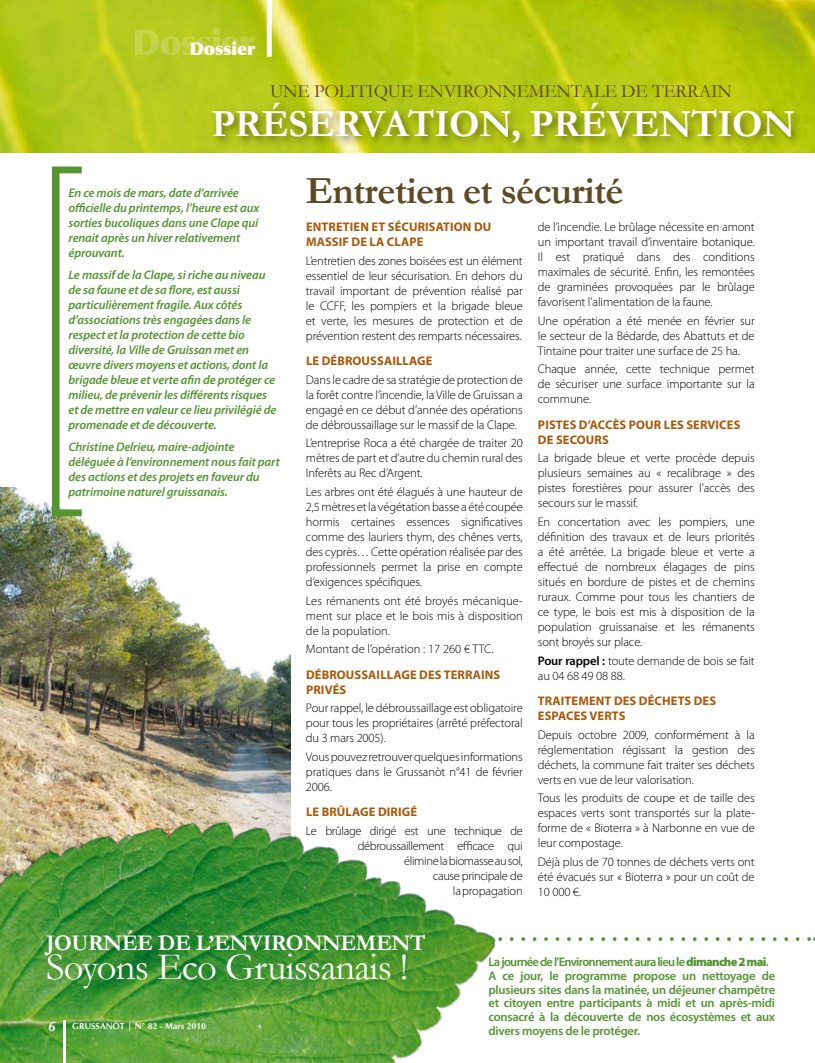
<style>
.page{position:relative;width:815px;height:1063px;background:#fff}
.page>*{position:absolute;margin:0;border:0;box-sizing:border-box;transform-origin:0 0}
.t1{font:38.75px "Garamond";letter-spacing:-.02em;color:#fff}
.t2{font:700 38.75px "Garamond";color:#5e4a25}
.t3{font:700 38.62px "Garamond";letter-spacing:-.01em;color:#fff}
.t4{font:900 35px "Optima";letter-spacing:-.05em;color:#fff}
.t5{font:700 22.5px "Garamond";letter-spacing:-.02em;color:#fff}
.t6{font:18.75px "Garamond";letter-spacing:-.01em;color:#5e4a25}
.t7{font:900 17.5px "Optima";letter-spacing:-.01em;color:#fff}
.t8{font:300 12.5px/15px "Myriad Pro";letter-spacing:-.01em;color:#000;text-align:justify}
.t9{font:italic 600 12.5px/15px "Myriad Pro";letter-spacing:-.01em;color:#559534}
.t10{font:600 12.5px/13.8px "Myriad Pro";letter-spacing:-.02em;color:#559534}
.t11{font:700 12.5px "Myriad Pro";letter-spacing:.01em;color:#a9590b}
.t12{font:300 12.5px/15px "Myriad Pro";letter-spacing:-.03em;color:#000;text-align:right}
.t13{font:700 8.75px "Optima";color:#fff}
.s1{font-weight:600}
.s2{font-weight:900}
</style>
<div class="page">
<img style="left:0;top:487px;width:291px;height:270px">
<img style="left:0;top:757px;width:496px;height:306px">
<svg style="left:317px;top:937px;width:498px;height:4px"></svg>
<img style="left:0;top:0;width:815px;height:153px">
<hr style="left:63px;top:1020px;width:2px;height:43px;background:#fff">
<div style="left:208px;top:98px;width:607px;height:57px;background:#000;opacity:.47"></div>
<svg style="left:52px;top:167px;width:30px;height:349px"></svg>
<div style="left:267px;top:0;width:5px;height:57px;background:#fff"></div>
<h3 class="t4" style="left:133px;top:22px;width:124px">Dossier</h3>
<h3 class="t7" style="left:190px;top:39px;width:67px">Dossier</h3>
<h3 class="t6" style="left:270px;top:80px;width:463px">UNE POLITIQUE ENVIRONNEMENTALE DE TERRAIN</h3>
<h2 class="t3" style="left:212px;top:101px;width:585px">PRÉSERVATION, PRÉVENTION</h2>
<h1 class="t2" style="left:306px;top:167px;width:319px">ENTRETIEN ET SÉCURITÉ</h1>
<p class="t11" style="left:306px;top:219px;width:15px">ENTRET</p>
<p class="t11" style="left:350px;top:219px;width:61px">IEN ET SÉCUR</p>
<p class="t11" style="left:425px;top:219px;width:58px">ISATION DU</p>
<p class="t11" style="left:306px;top:234px;width:97px">MASSIF DE LA CLAPE</p>
<p class="t8" style="left:306px;top:253px;width:218px">L’entretien des zones boisées est un élément essentiel de leur sécurisation. En dehors du travail important de prévention réalisé par le CCFF, les pompiers et la brigade bleue et verte, les mesures de protection et de prévention restent des remparts nécessaires.</p>
<p class="t11" style="left:306px;top:353px;width:48px">LE DÉBROUSSA</p>
<p class="t11" style="left:392px;top:353px;width:12px">ILLAGE</p>
<p class="t8" style="left:306px;top:372px;width:218px">Dans le cadre de sa stratégie de protection de la forêt contre l’incendie, la Ville de Gruissan a engagé en ce début d’année des opérations de débroussaillage sur le massif de la Clape.</p>
<p class="t8" style="left:306px;top:436px;width:218px">L’entreprise Roca a été chargée de traiter 20 mètres de part et d’autre du chemin rural des Inferêts au Rec d’Argent.</p>
<p class="t8" style="left:306px;top:484px;width:218px">Les arbres ont été élagués à une hauteur de 2,5 mètres et la végétation basse a été coupée hormis certaines essences significatives comme des lauriers thym, des chênes verts, des cyprès… Cette opération réalisée par des professionnels permet la prise en compte d’exigences spécifiques.</p>
<p class="t8" style="left:306px;top:593px;width:218px">Les rémanents ont été broyés mécanique&shy;ment sur place et le bois mis à disposition de la population.</p>
<p class="t8" style="left:306px;top:641px;width:189px">Montant de l’opération : 17 260 € TTC.</p>
<p class="t11" style="left:306px;top:666px;width:32px">DÉBROUSSA</p>
<p class="t11" style="left:377px;top:666px;width:12px">ILLAGE</p>
<p class="t11" style="left:419px;top:666px;width:9px">DES</p>
<p class="t11" style="left:444px;top:666px;width:9px">TERRA</p>
<p class="t11" style="left:481px;top:666px;width:12px">INS</p>
<p class="t11" style="left:306px;top:681px;width:40px">PRIVÉS</p>
<p class="t8" style="left:306px;top:700px;width:218px">Pour rappel, le débroussaillage est obligatoire pour tous les propriétaires (arrêté préfectoral du 3 mars 2005).</p>
<p class="t8" style="left:306px;top:749px;width:218px">Vous pouvez retrouver quelques informations pratiques dans le Grussanòt n°41 de février 2006.</p>
<p class="t11" style="left:306px;top:804px;width:48px">LE BRÛLAGE</p>
<p class="t11" style="left:378px;top:804px;width:41px">DIRIGÉ</p>
<p class="t12" style="left:306px;top:823px;width:218px">Le brûlage dirigé est une technique de débroussaillement efficace qui<br>élimine la biomasse au sol,<br>cause principale de<br>la propagation</p>
<p class="t9" style="left:69px;top:185px;width:192px">En ce mois de mars, date d’arrivée officielle du printemps, l’heure est aux sorties bucoliques dans une Clape qui renait après un hiver relativement éprouvant.</p>
<p class="t9" style="left:69px;top:267px;width:209px">Le massif de la Clape, si riche au niveau de sa faune et de sa flore, est aussi particulièrement fragile. Aux côtés d’associations très engagées dans le respect et la protection de cette bio diversité, la Ville de Gruissan met en œuvre divers moyens et actions, dont la brigade bleue et verte afin de protéger ce milieu, de prévenir les différents risques et de mettre en valeur ce lieu privilégié de promenade et de découverte.</p>
<p class="t9" style="left:69px;top:439px;width:213px">Christine Delrieu, maire-adjointe déléguée à l’environnement nous fait part des actions et des projets en faveur du patrimoine naturel gruissanais.</p>
<p class="t8" style="left:538px;top:219px;width:218px">de l’incendie. Le brûlage nécessite en amont un important travail d’inventaire botanique.<br>Il est pratiqué dans des conditions maximales de sécurité. Enfin, les remontées de graminées provoquées par le brûlage favorisent l’alimentation de la faune.</p>
<p class="t8" style="left:538px;top:313px;width:218px">Une opération a été menée en février sur le secteur de la Bédarde, des Abattuts et de Tintaine pour traiter une surface de 25 ha.</p>
<p class="t8" style="left:538px;top:362px;width:218px">Chaque année, cette technique permet de sécuriser une surface importante sur la commune.</p>
<p class="t11" style="left:538px;top:417px;width:19px">PISTES</p>
<p class="t11" style="left:579px;top:417px;width:59px">D’ACCÈS POUR</p>
<p class="t11" style="left:664px;top:417px;width:8px">LES</p>
<p class="t11" style="left:686px;top:417px;width:9px">SERV</p>
<p class="t11" style="left:716px;top:417px;width:12px">ICES</p>
<p class="t11" style="left:538px;top:432px;width:27px">DE SECOURS</p>
<p class="t8" style="left:538px;top:451px;width:218px">La brigade bleue et verte procède depuis plusieurs semaines au « recalibrage » des pistes forestières pour assurer l’accès des secours sur le massif.</p>
<p class="t8" style="left:538px;top:514px;width:218px">En concertation avec les pompiers, une définition des travaux et de leurs priorités a été arrêtée. La brigade bleue et verte a effectué de nombreux élagages de pins situés en bordure de pistes et de chemins ruraux. Comme pour tous les chantiers de ce type, le bois est mis à disposition de la population gruissanaise et les rémanents sont broyés sur place.</p>
<p class="t8" style="left:538px;top:653px;width:218px"><span class="s1">Pour rappel :</span> toute demande de bois se fait au 04 68 49 08 88.</p>
<p class="t11" style="left:538px;top:693px;width:36px">TRAITEMENT</p>
<p class="t11" style="left:614px;top:693px;width:9px">DES</p>
<p class="t11" style="left:639px;top:693px;width:40px">DÉCHETS</p>
<p class="t11" style="left:694px;top:693px;width:9px">DES</p>
<p class="t11" style="left:538px;top:708px;width:8px">ESPACES</p>
<p class="t11" style="left:589px;top:708px;width:9px">VERTS</p>
<p class="t8" style="left:538px;top:727px;width:218px">Depuis octobre 2009, conformément à la réglementation régissant la gestion des déchets, la commune fait traiter ses déchets verts en vue de leur valorisation.</p>
<p class="t8" style="left:538px;top:790px;width:218px">Tous les produits de coupe et de taille des espaces verts sont transportés sur la plate&shy;forme de « Bioterra » à Narbonne en vue de leur compostage.</p>
<p class="t8" style="left:538px;top:854px;width:218px">Déjà plus de 70 tonnes de déchets verts ont été évacués sur « Bioterra » pour un coût de 10 000 €.</p>
<h3 class="t5" style="left:46px;top:929px;width:381px">JOURNÉE DE L’ENVIRONNEMENT</h3>
<h1 class="t1" style="left:46px;top:944px;width:364px">SOYONS ECO GRUISSANAIS !</h1>
<p class="t13" style="left:72px;top:1021px;width:135px">GRUSSANÒT | N° 82 - Mars 2010</p>
<p class="t10" style="left:489px;top:955px;width:288px">La journée de l’Environnement aura lieu le <span class="s2">dimanche 2 mai</span>.<br>A ce jour, le programme propose un nettoyage de plusieurs sites dans la matinée, un déjeuner champêtre et citoyen entre participants à midi et un après-midi consacré à la découverte de nos écosystèmes et aux divers moyens de le protéger.</p>
</div>
